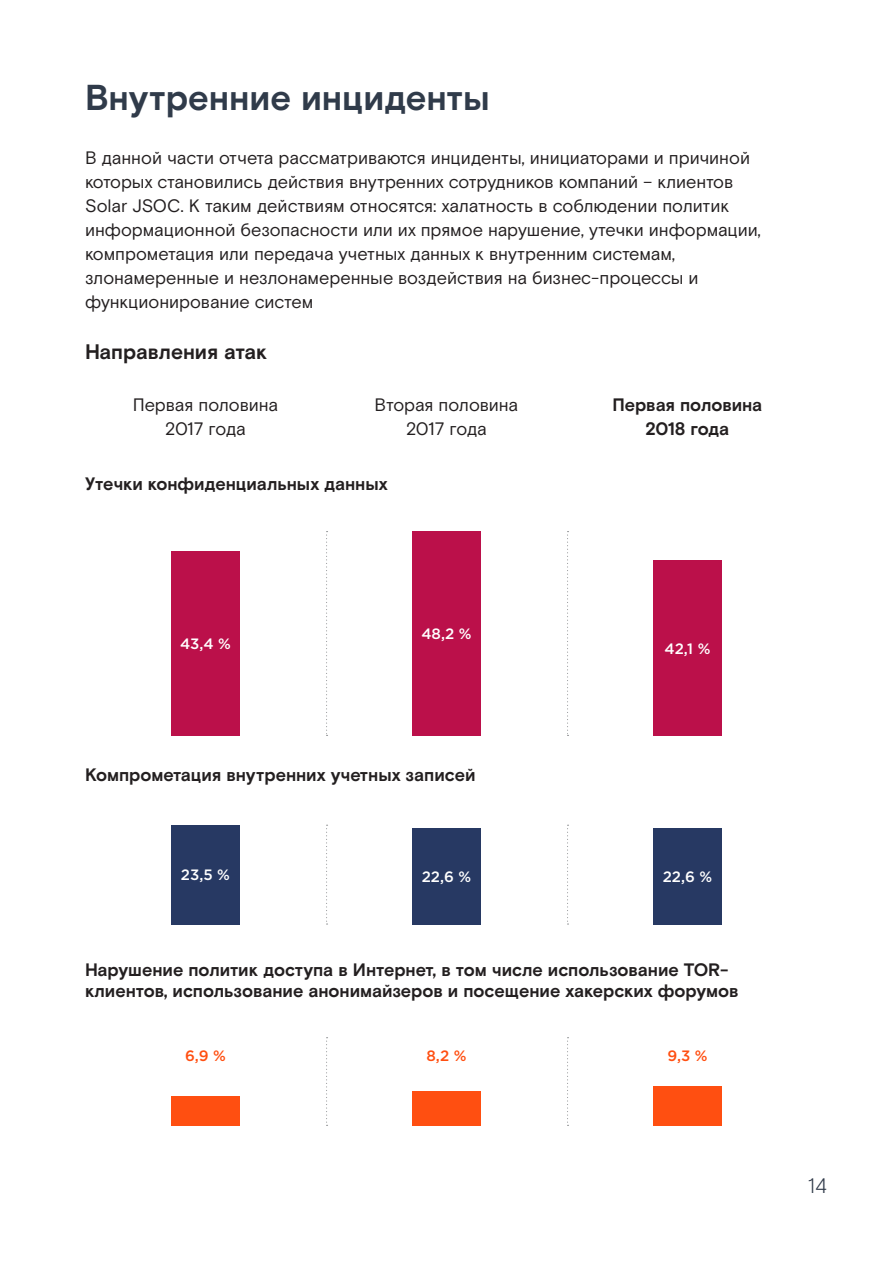
<style>
.page{position:relative;width:893px;height:1263px;background:#fff}
.page>*{position:absolute;margin:0;border:0;box-sizing:border-box;transform-origin:0 0}
.t1{font:700 36px "Basis Grotesque Pro";color:#303b4a}
.t2{font:700 21px "Basis Grotesque Pro";letter-spacing:-.005em;color:#231f20}
.t3{font:300 21px "Basis Grotesque Pro";color:#2f3948}
.t4{font:18px/24px "Basis Grotesque Pro";letter-spacing:-.005em;color:#231f20}
.t5{font:700 18px/21px "Basis Grotesque Pro";letter-spacing:-.005em;color:#231f20}
.t6{font:18px "Basis Grotesque Pro";letter-spacing:-.03em;color:#231f20}
.t7{font:700 18px "Basis Grotesque Pro";letter-spacing:-.025em;color:#231f20}
.t8{font:500 15px "Gotham Pro";color:#fff}
.t9{font:500 15px "Gotham Pro";color:#ff4f11}
</style>
<div class="page">
<div style="left:171px;top:551px;width:69px;height:185px;background:#bb104a"></div>
<div style="left:171px;top:825px;width:69px;height:99px;background:#273963"></div>
<div style="left:412px;top:531px;width:68px;height:205px;background:#bb104a"></div>
<div style="left:412px;top:828px;width:68px;height:96px;background:#273963"></div>
<div style="left:653px;top:561px;width:68px;height:175px;background:#bb104a"></div>
<div style="left:653px;top:828px;width:68px;height:96px;background:#273963"></div>
<svg style="left:326px;top:531px;width:2px;height:205px"></svg>
<svg style="left:326px;top:825px;width:2px;height:99px"></svg>
<svg style="left:567px;top:531px;width:1px;height:205px"></svg>
<svg style="left:567px;top:825px;width:1px;height:99px"></svg>
<div style="left:171px;top:1096px;width:69px;height:30px;background:#ff4f11"></div>
<div style="left:412px;top:1091px;width:68px;height:35px;background:#ff4f11"></div>
<div style="left:653px;top:1086px;width:68px;height:40px;background:#ff4f11"></div>
<svg style="left:326px;top:1037px;width:2px;height:89px"></svg>
<svg style="left:567px;top:1037px;width:1px;height:89px"></svg>
<p class="t1" style="left:85px;top:77px;width:406px">Внутренние инциденты</p>
<p class="t4" style="left:85px;top:146px;width:677px">В данной части отчета рассматриваются инциденты, инициаторами и причиной которых становились действия внутренних сотрудников компаний – клиентов Solar JSOC. К таким действиям относятся: халатность в соблюдении политик информационной безопасности или их прямое нарушение, утечки информации, компрометация или передача учетных данных к внутренним системам, злонамеренные и незлонамеренные воздействия на бизнес-процессы и функционирование систем</p>
<p class="t2" style="left:85px;top:339px;width:184px">Направления атак</p>
<p class="t4" style="left:133px;top:393px;width:147px">Первая половина</p>
<p class="t6" style="left:165px;top:418px;width:82px">2017 года</p>
<p class="t4" style="left:375px;top:393px;width:145px">Вторая половина</p>
<p class="t6" style="left:406px;top:418px;width:82px">2017 года</p>
<p class="t5" style="left:85px;top:474px;width:304px">Утечки конфиденциальных данных</p>
<p class="t5" style="left:612px;top:395px;width:152px">Первая половина</p>
<p class="t7" style="left:645px;top:418px;width:85px">2018 года</p>
<p class="t8" style="left:180px;top:635px;width:52px">43,4 %</p>
<p class="t8" style="left:421px;top:625px;width:52px">48,2 %</p>
<p class="t5" style="left:85px;top:765px;width:392px">Компрометация внутренних учетных записей</p>
<p class="t8" style="left:181px;top:866px;width:51px">23,5 %</p>
<p class="t8" style="left:422px;top:868px;width:51px">22,6 %</p>
<p class="t8" style="left:664px;top:640px;width:47px">42,1 %</p>
<p class="t8" style="left:663px;top:868px;width:51px">22,6 %</p>
<p class="t5" style="left:85px;top:960px;width:655px">Нарушение политик доступа в Интернет, в том числе использование TOR&shy;клиентов, использование анонимайзеров и посещение хакерских форумов</p>
<p class="t9" style="left:185px;top:1047px;width:42px">6,9 %</p>
<p class="t9" style="left:426px;top:1047px;width:41px">8,2 %</p>
<p class="t9" style="left:667px;top:1047px;width:42px">9,3 %</p>
<p class="t3" style="left:808px;top:1173px;width:21px">14</p>
</div>
